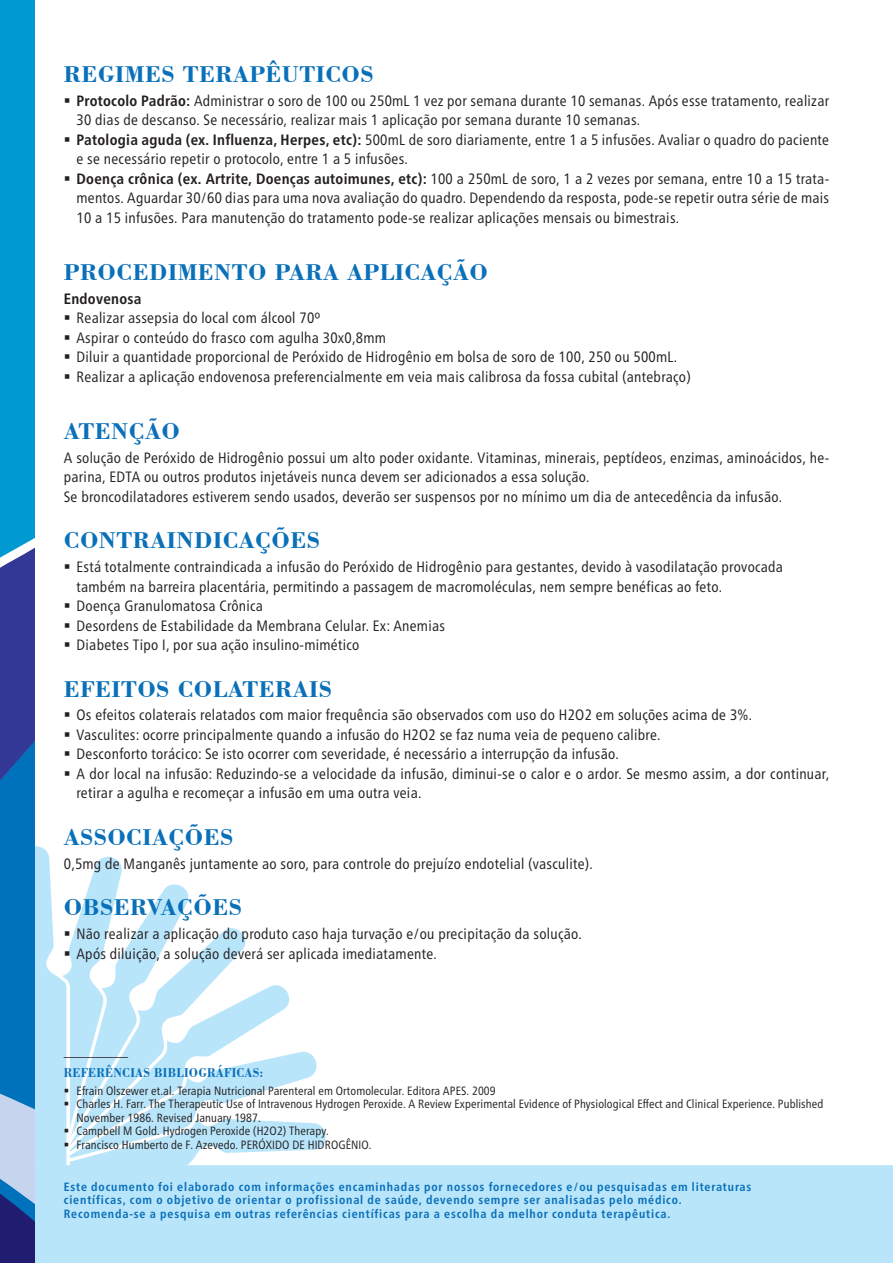
<style>
.page{position:relative;width:893px;height:1263px;background:#fff}
.page>*{position:absolute;margin:0;border:0;box-sizing:border-box;transform-origin:0 0}
.t1{font:700 24px "Bodoni BT";letter-spacing:.02em;color:#0970b9}
.t2{font:condensed 15px/19.5px "Frutiger Neue LTW1 G";letter-spacing:.02em;color:#231f20}
.t3{font:700 condensed 15px "Frutiger Neue LTW1 G";letter-spacing:.02em;color:#231f20}
.t4{font:condensed 15px "Frutiger Neue LTW1 G";letter-spacing:.02em;color:#231f20;scale:.89 1}
.t5{font:700 13.5px "Bodoni BT";letter-spacing:.02em;color:#0970b9;scale:.89 1}
.t6{font:condensed 12px/13.5px "Frutiger Neue LTW1 G";letter-spacing:.01em;color:#231f20}
.t7{font:700 condensed 12px/13.5px "Frutiger Neue LTW1 G";letter-spacing:.07em;color:#0970b9}
.s1{font-weight:700}
</style>
<div class="page">
<div style="left:34px;top:1165px;width:859px;height:98px;background:#b9e5fa"></div>
<img style="left:34px;top:843px;width:294px;height:327px">
<svg style="left:0;top:0;width:34px;height:1263px;background:#197dbf"></svg>
<svg style="left:65px;top:931px;width:4px;height:5px"></svg>
<svg style="left:65px;top:951px;width:4px;height:4px"></svg>
<svg style="left:65px;top:1102px;width:3px;height:4px"></svg>
<svg style="left:65px;top:1129px;width:3px;height:4px"></svg>
<h1 class="t1" style="left:64px;top:59px;width:311px">REGIMES TERAPÊUTICOS</h1>
<p class="t2" style="left:76px;top:90px;width:754px"><span class="s1">Protocolo Padrão:</span> Administrar o soro de 100 ou 250mL 1 vez por semana durante 10 semanas. Após esse tratamento, realizar 30 dias de descanso. Se necessário, realizar mais 1 aplicação por semana durante 10 semanas.<br><span class="s1">Patologia aguda (ex. Influenza, Herpes, etc):</span> 500mL de soro diariamente, entre 1 a 5 infusões. Avaliar o quadro do paciente e se necessário repetir o protocolo, entre 1 a 5 infusões.<br><span class="s1">Doença crônica (ex. Artrite, Doenças autoimunes, etc):</span> 100 a 250mL de soro, 1 a 2 vezes por semana, entre 10 a 15 trata&shy;mentos. Aguardar 30/60 dias para uma nova avaliação do quadro. Dependendo da resposta, pode-se repetir outra série de mais 10 a 15 infusões. Para manutenção do tratamento pode-se realizar aplicações mensais ou bimestrais.</p>
<h1 class="t1" style="left:64px;top:257px;width:426px">PROCEDIMENTO PARA APLICAÇÃO</h1>
<p class="t3" style="left:64px;top:287px;width:79px">Endovenosa</p>
<p class="t2" style="left:76px;top:307px;width:616px">Realizar assepsia do local com álcool 70º<br>Aspirar o conteúdo do frasco com agulha 30x0,8mm<br>Diluir a quantidade proporcional de Peróxido de Hidrogênio em bolsa de soro de 100, 250 ou 500mL.<br>Realizar a aplicação endovenosa preferencialmente em veia mais calibrosa da fossa cubital (antebraço)</p>
<h1 class="t1" style="left:64px;top:416px;width:18px">ATENÇÃO</h1>
<p class="t2" style="left:64px;top:447px;width:767px">A solução de Peróxido de Hidrogênio possui um alto poder oxidante. Vitaminas, minerais, peptídeos, enzimas, aminoácidos, he&shy;parina, EDTA ou outros produtos injetáveis nunca devem ser adicionados a essa solução.<br>Se broncodilatadores estiverem sendo usados, deverão ser suspensos por no mínimo um dia de antecedência da infusão.</p>
<h1 class="t1" style="left:64px;top:526px;width:258px">CONTRAINDICAÇÕES</h1>
<p class="t2" style="left:76px;top:556px;width:708px">Está totalmente contraindicada a infusão do Peróxido de Hidrogênio para gestantes, devido à vasodilatação provocada também na barreira placentária, permitindo a passagem de macromoléculas, nem sempre benéficas ao feto.<br>Doença Granulomatosa Crônica<br>Desordens de Estabilidade da Membrana Celular. Ex: Anemias<br>Diabetes Tipo I, por sua ação insulino-mimético</p>
<h1 class="t1" style="left:64px;top:674px;width:270px">EFEITOS COLATERAIS</h1>
<p class="t2" style="left:76px;top:704px;width:754px">Os efeitos colaterais relatados com maior frequência são observados com uso do H2O2 em soluções acima de 3%.<br>Vasculites: ocorre principalmente quando a infusão do H2O2 se faz numa veia de pequeno calibre.<br>Desconforto torácico: Se isto ocorrer com severidade, é necessário a interrupção da infusão.<br>A dor local na infusão: Reduzindo-se a velocidade da infusão, diminui-se o calor e o ardor. Se mesmo assim, a dor continuar, retirar a agulha e recomeçar a infusão em uma outra veia.</p>
<h1 class="t1" style="left:64px;top:822px;width:171px">ASSOCIAÇÕES</h1>
<p class="t2" style="left:64px;top:852px;width:530px">0,5mg de Manganês juntamente ao soro, para controle do prejuízo endotelial (vasculite).</p>
<h1 class="t1" style="left:64px;top:892px;width:180px">OBSERVAÇÕES</h1>
<p class="t2" style="left:77px;top:923px;width:507px">Não realizar a aplicação do produto caso haja turvação e/ou precipitação da solução.<br>Após diluição, a solução deverá ser aplicada imediatamente.</p>
<p class="t4" style="left:64px;top:1039px;width:74px">__________</p>
<p class="t5" style="left:64px;top:1064px;width:226px">REFERÊNCIAS BIBLIOGRÁFICAS:</p>
<p class="t6" style="left:77px;top:1083px;width:748px">Efrain Olszewer et.al. Terapia Nutricional Parenteral em Ortomolecular. Editora APES. 2009<br>Charles H. Farr. The Therapeutic Use of Intravenous Hydrogen Peroxide. A Review Experimental Evidence of Physiological Effect and Clinical Experience. Published November 1986. Revised January 1987.<br>Campbell M Gold. Hydrogen Peroxide (H2O2) Therapy.<br>Francisco Humberto de F. Azevedo. PERÓXIDO DE HIDROGÊNIO.</p>
<p class="t7" style="left:64px;top:1179px;width:689px">Este documento foi elaborado com informações encaminhadas por nossos fornecedores e/ou pesquisadas em literaturas científicas, com o objetivo de orientar o profissional de saúde, devendo sempre ser analisadas pelo médico.<br>Recomenda-se a pesquisa em outras referências científicas para a escolha da melhor conduta terapêutica.</p>
</div>
